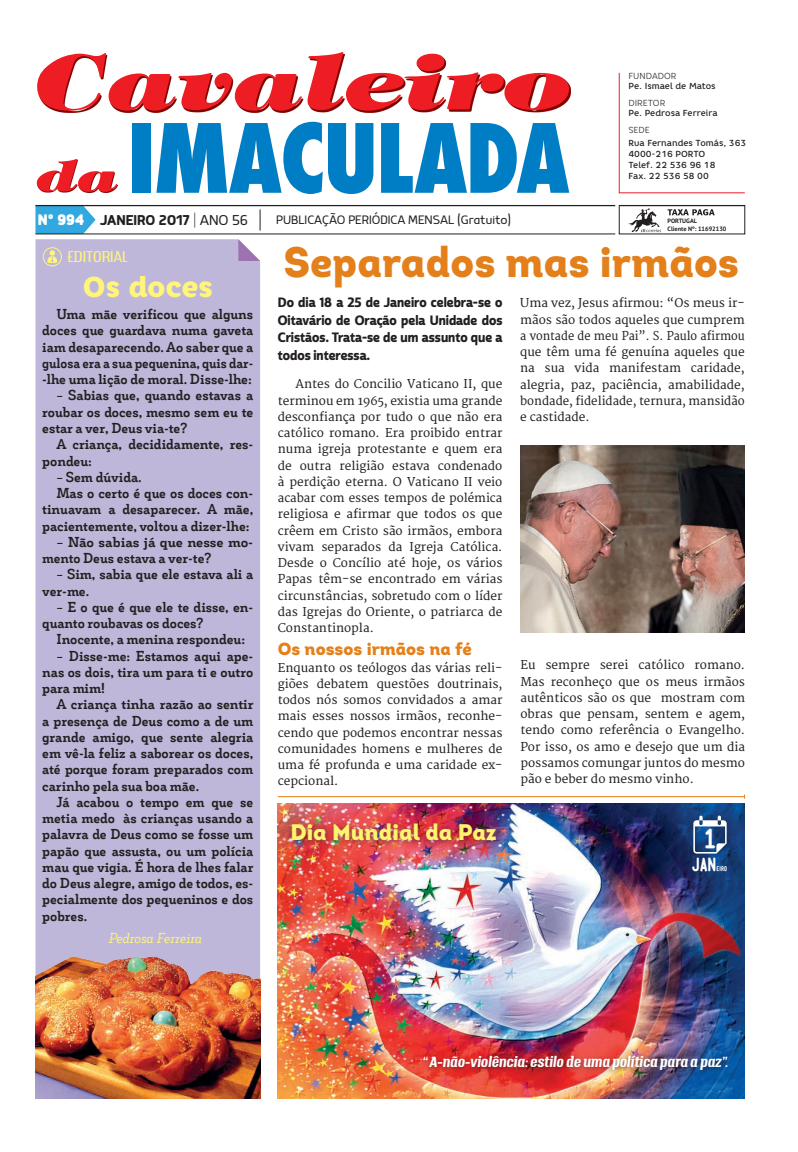
<style>
.page{position:relative;width:798px;height:1152px;background:#fff}
.page>*{position:absolute;margin:0;border:0;box-sizing:border-box;transform-origin:0 0}
.t1{font:800 condensed 92.5px "Futura";letter-spacing:-.02em;color:#007ec5;scale:.96 1}
.t2{font:italic 800 76.25px "Tiffany";color:#ee1d23;scale:1.25 1}
.t3{font:42.5px "Intro Black Alt";color:#e4801b}
.t4{font:italic 800 42.5px "Tiffany";color:#ee1d23;scale:1.31 1}
.t5{font:900 28.75px "Core Rhino 85";letter-spacing:-.015em;color:#fff57a}
.t6{font:700 25.12px "Mensch";color:#fff}
.t7{font:22.5px "Intro Black Alt";color:#fff46d}
.t8{font:700 17.5px "Mairy";color:#231f20}
.t9{font:17.5px "Intro Black Alt";color:#e4801b}
.t10{font:700 17.5px "Mensch";color:#fff}
.t11{font:300 15px "Mairy";color:#231f20}
.t12{font:900 13.75px/16.2px "Decour Soft";color:#231f20;text-align:justify}
.t13{font:900 13.75px/16.2px "Decour Soft";color:#231f20;scale:1.05 1}
.t14{font:italic 13.75px "Decour Soft";color:#fff57a}
.t15{font:300 13.75px "Triump";color:#fff57a}
.t16{font:13.12px/17.5px "Cabrito Sans Con Ex B";color:#231f20;text-align:justify}
.t17{font:italic 700 13px "Triump";color:#fff}
.t18{font:11.88px/16.2px "Merriweather";color:#231f20;text-align:justify}
.t19{font:500 8.75px/11.2px "Core Rhino 55";color:#231f20}
.t20{font:300 8.75px "Core Rhino 35";color:#231f20}
.t21{font:700 6.25px/7.5px "PT Sans";color:#231f20}
.t22{font:700 6.25px "Mensch";color:#fff}
.s1{font-weight:900;font-size:18.75px;color:#fff}
.s2{font-weight:100}
.s3{font-weight:300}
</style>
<div class="page">
<img style="left:278px;top:803px;width:466px;height:295px">
<div style="left:35px;top:239px;width:225px;height:718px;background:#bfb7d9"></div>
<svg style="left:35px;top:206px;width:60px;height:27px;background:#44b0e1"></svg>
<hr style="left:35px;top:205px;width:580px;height:1px;background:#231f20">
<hr style="left:35px;top:233px;width:580px;height:1px;background:#231f20">
<hr style="left:278px;top:796px;width:466px;height:1px;background:#e4801b">
<div style="left:286px;top:818px;width:216px;height:29px;background:#231f20;opacity:.5"></div>
<svg style="left:37px;top:160px;width:81px;height:33px"></svg>
<svg style="left:628px;top:208px;width:32px;height:24px"></svg>
<svg style="left:667px;top:209px;width:47px;height:6px"></svg>
<svg style="left:260px;top:209px;width:1px;height:21px"></svg>
<svg style="left:47px;top:250px;width:10px;height:13px"></svg>
<div style="left:43px;top:247px;width:19px;height:19px;border:1px solid #fff57a;border-radius:50%"></div>
<svg style="left:238px;top:239px;width:22px;height:22px"></svg>
<div style="left:618px;top:205px;width:126px;height:29px;border:1px solid #231f20"></div>
<svg style="left:618px;top:72px;width:127px;height:121px"></svg>
<svg style="left:38px;top:54px;width:532px;height:58px"></svg>
<img style="left:35px;top:957px;width:225px;height:141px">
<div style="left:690px;top:812px;width:40px;height:45px;background:#231f20;opacity:.38"></div>
<svg style="left:693px;top:815px;width:33px;height:38px"></svg>
<div style="left:419px;top:1052px;width:313px;height:24px;background:#231f20;opacity:.5"></div>
<img style="left:520px;top:445px;width:224px;height:188px">
<h2 class="t2" style="left:32px;top:32px;width:432px">Cavaleiro</h2>
<h3 class="t4" style="left:35px;top:148px;width:64px">da</h3>
<h1 class="t1" style="left:128px;top:95px;width:462px">IMACULADA</h1>
<h3 class="t8" style="left:38px;top:209px;width:211px"><span class="s1">Nº 994</span> JANEIRO 2017 <span class="s2">|</span> <span class="s3">ANO 56</span></h3>
<p class="t11" style="left:276px;top:211px;width:237px">publicação periódica mensal (Gratuito)</p>
<p class="t20" style="left:628px;top:71px;width:50px">FUNDADOR</p>
<p class="t19" style="left:628px;top:80px;width:89px">Pe. Ismael de Matos</p>
<p class="t20" style="left:628px;top:98px;width:38px">DIRETOR</p>
<p class="t19" style="left:628px;top:108px;width:91px">Pe. Pedrosa Ferreira</p>
<p class="t20" style="left:628px;top:125px;width:23px">SEDE</p>
<p class="t19" style="left:628px;top:137px;width:119px">Rua Fernandes Tomás, 363<br>4000-216 PORTO<br>Telef. 22 536 96 18<br>Fax. 22 536 58 00</p>
<p class="t21" style="left:667px;top:217px;width:60px">PORTUGAL<br>Cliente Nº: 11692130</p>
<p class="t15" style="left:67px;top:247px;width:62px">EDITORIAL</p>
<h3 class="t5" style="left:83px;top:268px;width:131px">Os doces</h3>
<p class="t12" style="left:42px;top:306px;width:212px;text-indent:14px">Uma mãe verificou que alguns doces que guardava numa gaveta iam desaparecendo. Ao saber que a gulosa era a sua pequenina, quis dar--lhe uma lição de moral. Disse-lhe:</p>
<p class="t12" style="left:42px;top:387px;width:212px;text-indent:14px">– Sabias que, quando estavas a roubar os doces, mesmo sem eu te estar a ver, Deus via-te?</p>
<p class="t12" style="left:42px;top:436px;width:212px;text-indent:14px">A criança, decididamente, res&shy;pondeu:</p>
<p class="t12" style="left:56px;top:468px;width:87px">– Sem dúvida.</p>
<p class="t12" style="left:56px;top:485px;width:198px">Mas o certo é que os doces con-</p>
<p class="t12" style="left:42px;top:501px;width:212px">tinuavam a desaparecer. A mãe,</p>
<p class="t12" style="left:42px;top:517px;width:209px">pacientemente, voltou a dizer-lhe:</p>
<p class="t13" style="left:42px;top:533px;width:202px;text-indent:14px">– Não sabias já que nesse mo&shy;mento Deus estava a ver-te?</p>
<p class="t12" style="left:42px;top:566px;width:212px;text-indent:14px">– Sim, sabia que ele estava ali a ver-me.</p>
<p class="t12" style="left:42px;top:598px;width:212px;text-indent:14px">– E o que é que ele te disse, en&shy;quanto roubavas os doces?</p>
<p class="t12" style="left:56px;top:631px;width:190px">Inocente, a menina respondeu:</p>
<p class="t12" style="left:42px;top:647px;width:212px;text-indent:14px">– Disse-me: Estamos aqui ape&shy;nas os dois, tira um para ti e outro para mim!</p>
<p class="t12" style="left:42px;top:696px;width:213px;text-indent:14px">A criança tinha razão ao sentir a presença de Deus como a de um grande amigo, que sente alegria em vê-la feliz a saborear os doces, até porque foram preparados com carinho pela sua boa mãe.</p>
<p class="t12" style="left:42px;top:793px;width:213px;text-indent:14px">Já acabou o tempo em que se metia medo às crianças usando a palavra de Deus como se fosse um papão que assusta, ou um polícia mau que vigia. É hora de lhes falar do Deus alegre, amigo de todos, es&shy;pecialmente dos pequeninos e dos pobres.</p>
<p class="t14" style="left:108px;top:929px;width:95px">Pedrosa Ferreira</p>
<h3 class="t3" style="left:283px;top:234px;width:457px">Separados mas irmãos</h3>
<p class="t16" style="left:278px;top:294px;width:226px">Do dia 18 a 25 de Janeiro celebra-se o Oitavário de Oração pela Unidade dos Cristãos. Trata-se de um assunto que a todos interessa.</p>
<p class="t18" style="left:278px;top:376px;width:226px;text-indent:18px">Antes do Concilio Vaticano II, que terminou em 1965, existia uma grande desconfiança por tudo o que não era católico romano. Era proibido entrar numa igreja protestante e quem era de outra religião estava condenado à perdição eterna. O Vaticano II veio acabar com esses tempos de polémica religiosa e afirmar que todos os que crêem em Cristo são irmãos, embora vivam separados da Igreja Católica.<br>Desde o Concílio até hoje, os vários Papas têm-se encontrado em várias circunstâncias, sobretudo com o líder das Igrejas do Oriente, o patriarca de Constantinopla.</p>
<h3 class="t9" style="left:278px;top:638px;width:195px">Os nossos irmãos na fé</h3>
<p class="t18" style="left:278px;top:660px;width:226px">Enquanto os teólogos das várias reli&shy;giões debatem questões doutrinais, todos nós somos convidados a amar mais esses nossos irmãos, reconhe&shy;cendo que podemos encontrar nessas comunidades homens e mulheres de uma fé profunda e uma caridade ex&shy;cepcional.</p>
<h3 class="t7" style="left:290px;top:817px;width:208px">Dia Mundial da Paz</h3>
<p class="t18" style="left:520px;top:295px;width:226px">Uma vez, Jesus afirmou: “Os meus ir&shy;mãos são todos aqueles que cumprem a vontade de meu Pai”. S. Paulo afirmou que têm uma fé genuína aqueles que na sua vida manifestam caridade, alegria, paz, paciência, amabilidade, bondade, fidelidade, ternura, mansidão e castidade.</p>
<p class="t18" style="left:520px;top:657px;width:226px">Eu sempre serei católico romano.<br>Mas reconheço que os meus irmãos autênticos são os que mostram com obras que pensam, sentem e agem, tendo como referência o Evangelho.<br>Por isso, os amo e desejo que um dia possamos comungar juntos do mesmo pão e beber do mesmo vinho.</p>
<h3 class="t6" style="left:704px;top:827px;width:12px">1</h3>
<h3 class="t10" style="left:691px;top:856px;width:26px">JAN</h3>
<p class="t22" style="left:716px;top:865px;width:12px">EIRO</p>
<p class="t17" style="left:422px;top:1053px;width:307px">“ A-não-violência: estilo de uma política para a paz”.</p>
</div>
